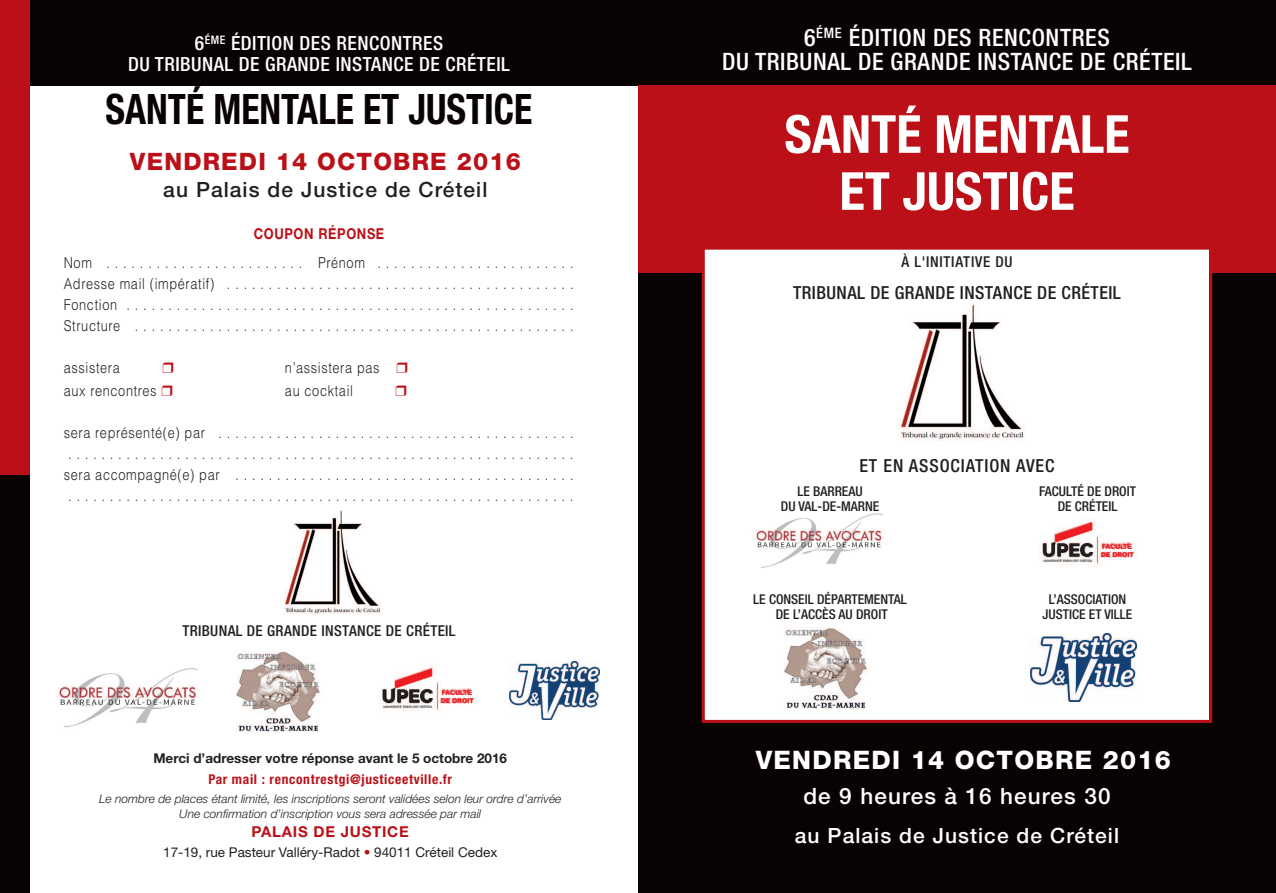
<style>
.page{position:relative;width:1276px;height:893px;background:#fff}
.page>*{position:absolute;margin:0;border:0;box-sizing:border-box;transform-origin:0 0}
.t1{font:700 condensed 52.5px/57px "Helvetica Neue LT Std";color:#fff;text-align:center}
.t2{font:700 condensed 42px "Helvetica Neue LT Std";color:#080302;scale:.9 1}
.t3{font:800 25.5px "Helvetica Neue LT Std";letter-spacing:.05em;color:#fff}
.t4{font:500 condensed 24px/24px "Helvetica Neue LT Std";letter-spacing:.025em;color:#fff;text-align:center}
.t5{font:800 24px "Helvetica Neue LT Std";letter-spacing:.05em;color:#bb1018}
.t6{font:500 22.5px "Helvetica Neue LT Std";letter-spacing:.05em;color:#fff}
.t7{font:500 21px "Helvetica Neue LT Std";letter-spacing:.05em;color:#231f20}
.t8{font:500 21px "Helvetica Neue LT Std";letter-spacing:.05em;color:#fff}
.t9{font:500 condensed 19.5px/21px "Helvetica Neue LT Std";letter-spacing:.025em;color:#fff;text-align:center}
.t10{font:500 condensed 18px "Helvetica Neue LT Std";letter-spacing:.025em;color:#231f20}
.t11{font:500 condensed 18px "Helvetica Neue LT Std";letter-spacing:.05em;color:#231f20}
.t12{font:900 17.4px "Univers LT Std";color:#231f20}
.t13{font:300 15px/21px "Helvetica";letter-spacing:.05em;color:#231f20;text-align:justify;scale:.85 1}
.t14{font:italic 300 15px "Helvetica";color:#231f20;scale:.85 1}
.t15{font:500 condensed 15px "Helvetica Neue LT Std";letter-spacing:.025em;color:#231f20}
.t16{font:500 condensed 15px "Helvetica Neue LT Std";letter-spacing:.05em;color:#231f20}
.t17{font:700 15px "Helvetica Neue LT Std";letter-spacing:.05em;color:#bb1018}
.t18{font:700 15px "Helvetica Neue LT Std";letter-spacing:.05em;color:#bb1018;scale:.85 1}
.t19{font:500 condensed 13.5px "Helvetica Neue LT Std";color:#231f20}
.t20{font:13.5px "Helvetica Neue LT Std";color:#231f20}
.t21{font:700 13.5px "Helvetica Neue LT Std";color:#231f20}
.t22{font:700 condensed 13.5px "Helvetica Neue LT Std";letter-spacing:.05em;color:#bb1018}
.t23{font:italic 300 12px/15px "Helvetica Neue LT Std";color:#231f20;text-align:center}
.t24{font:800 6.6px/7.9px "Helvetica Neue LT Std";color:#ee1d23}
.t25{font:500 3px "Helvetica Neue LT Std";color:#666}
.s1{color:#bb1018}
</style>
<div class="page">
<div style="left:638px;top:272px;width:638px;height:621px;background:#080302"></div>
<div style="left:638px;top:0;width:638px;height:85px;background:#080302"></div>
<div style="left:0;top:0;width:638px;height:85px;background:#080302"></div>
<div style="left:638px;top:85px;width:638px;height:187px;background:#bb1018"></div>
<div style="left:705px;top:250px;width:504px;height:470px;background:#fff"></div>
<div style="left:702px;top:247px;width:510px;height:476px;border:3px solid #bb1018"></div>
<img style="left:898px;top:304px;width:126px;height:137px">
<img style="left:784px;top:627px;width:87px;height:82px">
<img style="left:1031px;top:633px;width:105px;height:68px">
<img style="left:754px;top:513px;width:130px;height:55px">
<div style="left:0;top:0;width:30px;height:475px;background:#bb1018"></div>
<div style="left:0;top:475px;width:30px;height:418px;background:#080302"></div>
<img style="left:284px;top:510px;width:99px;height:105px">
<img style="left:56px;top:668px;width:142px;height:59px">
<img style="left:236px;top:651px;width:85px;height:81px">
<img style="left:510px;top:662px;width:89px;height:57px">
<img style="left:1039px;top:518px;width:98px;height:48px">
<svg style="left:1051px;top:523px;width:41px;height:21px"></svg>
<img style="left:379px;top:665px;width:97px;height:47px">
<svg style="left:391px;top:669px;width:41px;height:21px"></svg>
<h3 class="t9" style="left:128px;top:35px;width:383px">6<sup>ÉME</sup> ÉDITION DES RENCONTRES<br>DU TRIBUNAL DE GRANDE INSTANCE DE CRÉTEIL</h3>
<h3 class="t4" style="left:722px;top:27px;width:471px">6<sup>ÉME</sup> ÉDITION DES RENCONTRES<br>DU TRIBUNAL DE GRANDE INSTANCE DE CRÉTEIL</h3>
<h2 class="t2" style="left:106px;top:94px;width:476px">SANTÉ MENTALE ET JUSTICE</h2>
<h3 class="t5" style="left:130px;top:153px;width:392px">VENDREDI 14 OCTOBRE 2016</h3>
<h3 class="t7" style="left:163px;top:182px;width:326px">au Palais de Justice de Créteil</h3>
<p class="t18" style="left:254px;top:228px;width:155px">COUPON RÉPONSE</p>
<p class="t13" style="left:64px;top:252px;width:601px">Nom . . . . . . . . . . . . . . . . . . . . . . . . Prénom . . . . . . . . . . . . . . . . . . . . . . . .<br>Adresse mail (impératif) . . . . . . . . . . . . . . . . . . . . . . . . . . . . . . . . . . . . . . . . . .<br>Fonction . . . . . . . . . . . . . . . . . . . . . . . . . . . . . . . . . . . . . . . . . . . . . . . . . . . . . .<br>Structure . . . . . . . . . . . . . . . . . . . . . . . . . . . . . . . . . . . . . . . . . . . . . . . . . . . . .</p>
<p class="t13" style="left:64px;top:357px;width:68px">assistera</p>
<p class="t13" style="left:285px;top:357px;width:113px">n’assistera pas</p>
<p class="t13" style="left:64px;top:379px;width:111px">aux rencontres</p>
<p class="t13" style="left:285px;top:379px;width:82px">au cocktail</p>
<p class="t13" style="left:64px;top:421px;width:601px">sera représenté(e) par . . . . . . . . . . . . . . . . . . . . . . . . . . . . . . . . . . . . . . . . . . .</p>
<p class="t14" style="left:68px;top:442px;width:596px">. . . . . . . . . . . . . . . . . . . . . . . . . . . . . . . . . . . . . . . . . . . . . . . . . . . . . . . . . . . . .</p>
<p class="t13" style="left:64px;top:463px;width:601px">sera accompagné(e) par . . . . . . . . . . . . . . . . . . . . . . . . . . . . . . . . . . . . . . . . .</p>
<p class="t14" style="left:68px;top:484px;width:596px">. . . . . . . . . . . . . . . . . . . . . . . . . . . . . . . . . . . . . . . . . . . . . . . . . . . . . . . . . . . . .</p>
<p class="t15" style="left:182px;top:625px;width:275px">TRIBUNAL DE GRANDE INSTANCE DE CRÉTEIL</p>
<p class="t12" style="left:381px;top:690px;width:54px">UPEC</p>
<p class="t25" style="left:384px;top:706px;width:50px">UNIVERSITÉ PARIS-EST CRÉTEIL</p>
<p class="t24" style="left:440px;top:689px;width:35px">FACULTÉ<br>DE DROIT</p>
<p class="t21" style="left:153px;top:753px;width:355px">Merci d’adresser votre réponse avant le 5 octobre 2016</p>
<p class="t22" style="left:208px;top:774px;width:245px">Par mail : rencontrestgi@justiceetville.fr</p>
<p class="t23" style="left:99px;top:792px;width:464px">Le nombre de places étant limité, les inscriptions seront validées selon leur ordre d’arrivée<br>Une confirmation d’inscription vous sera adressée par mail</p>
<p class="t17" style="left:252px;top:827px;width:159px">PALAIS DE JUSTICE</p>
<p class="t20" style="left:163px;top:847px;width:336px">17-19, rue Pasteur Valléry-Radot <span class="s1">•</span> 94011 Créteil Cedex</p>
<h1 class="t1" style="left:784px;top:110px;width:346px">SANTÉ MENTALE<br>ET JUSTICE</h1>
<p class="t16" style="left:901px;top:256px;width:113px">À L'INITIATIVE DU</p>
<p class="t10" style="left:793px;top:286px;width:329px">TRIBUNAL DE GRANDE INSTANCE DE CRÉTEIL</p>
<p class="t11" style="left:859px;top:459px;width:197px">ET EN ASSOCIATION AVEC</p>
<p class="t19" style="left:797px;top:486px;width:67px">LE BARREAU</p>
<p class="t19" style="left:1039px;top:486px;width:98px">FACULTÉ DE DROIT</p>
<p class="t19" style="left:781px;top:501px;width:100px">DU VAL-DE-MARNE</p>
<p class="t19" style="left:1057px;top:501px;width:61px">DE CRÉTEIL</p>
<p class="t12" style="left:1041px;top:544px;width:54px">UPEC</p>
<p class="t25" style="left:1044px;top:560px;width:50px">UNIVERSITÉ PARIS-EST CRÉTEIL</p>
<p class="t24" style="left:1100px;top:543px;width:35px">FACULTÉ<br>DE DROIT</p>
<p class="t19" style="left:753px;top:594px;width:155px">LE CONSEIL DÉPARTEMENTAL</p>
<p class="t19" style="left:1048px;top:594px;width:79px">L’ASSOCIATION</p>
<p class="t19" style="left:776px;top:609px;width:113px">DE L’ACCÈS AU DROIT</p>
<p class="t19" style="left:1042px;top:609px;width:91px">JUSTICE ET VILLE</p>
<h3 class="t3" style="left:755px;top:750px;width:417px">VENDREDI 14 OCTOBRE 2016</h3>
<h3 class="t6" style="left:803px;top:788px;width:309px">de 9 heures à 16 heures 30</h3>
<h3 class="t8" style="left:795px;top:827px;width:326px">au Palais de Justice de Créteil</h3>
</div>
